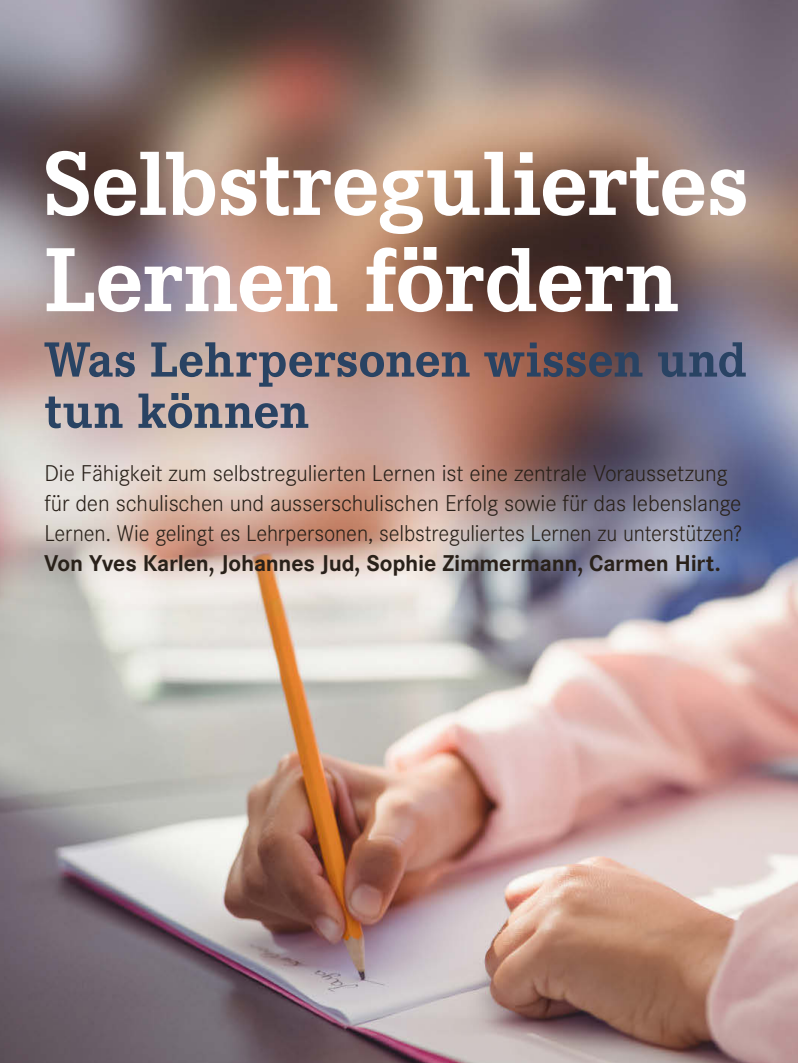
<style>
.page{position:relative;width:798px;height:1063px;background:#fff}
.page>*{position:absolute;margin:0;border:0;box-sizing:border-box;transform-origin:0 0}
.t1{font:700 94.38px/96.2px "Corporate E";letter-spacing:-.005em;color:#fff}
.t2{font:700 51.25px/51.2px "Corporate E";letter-spacing:.005em;color:#294363}
.t3{font:300 23.75px/30px "Corporate S";letter-spacing:-.005em;color:#29211a}
.t4{font:700 23.75px "Corporate S";letter-spacing:-.01em;color:#29211a}
</style>
<div class="page">
<img style="left:0;top:0;width:797px;height:1063px">
<h1 class="t1" style="left:44px;top:137px;width:705px">Selbstreguliertes<br>Lernen fördern</h1>
<h2 class="t2" style="left:44px;top:335px;width:703px">Was Lehrpersonen wissen und tun können</h2>
<p class="t3" style="left:44px;top:458px;width:699px">Die Fähigkeit zum selbstregulierten Lernen ist eine zentrale Voraussetzung für den schulischen und ausserschulischen Erfolg sowie für das lebenslange<br>Lernen. Wie gelingt es Lehrpersonen, selbstreguliertes Lernen zu unterstützen?</p>
<p class="t4" style="left:44px;top:549px;width:677px">Von Yves Karlen, Johannes Jud, Sophie Zimmermann, Carmen Hirt.</p>
</div>
